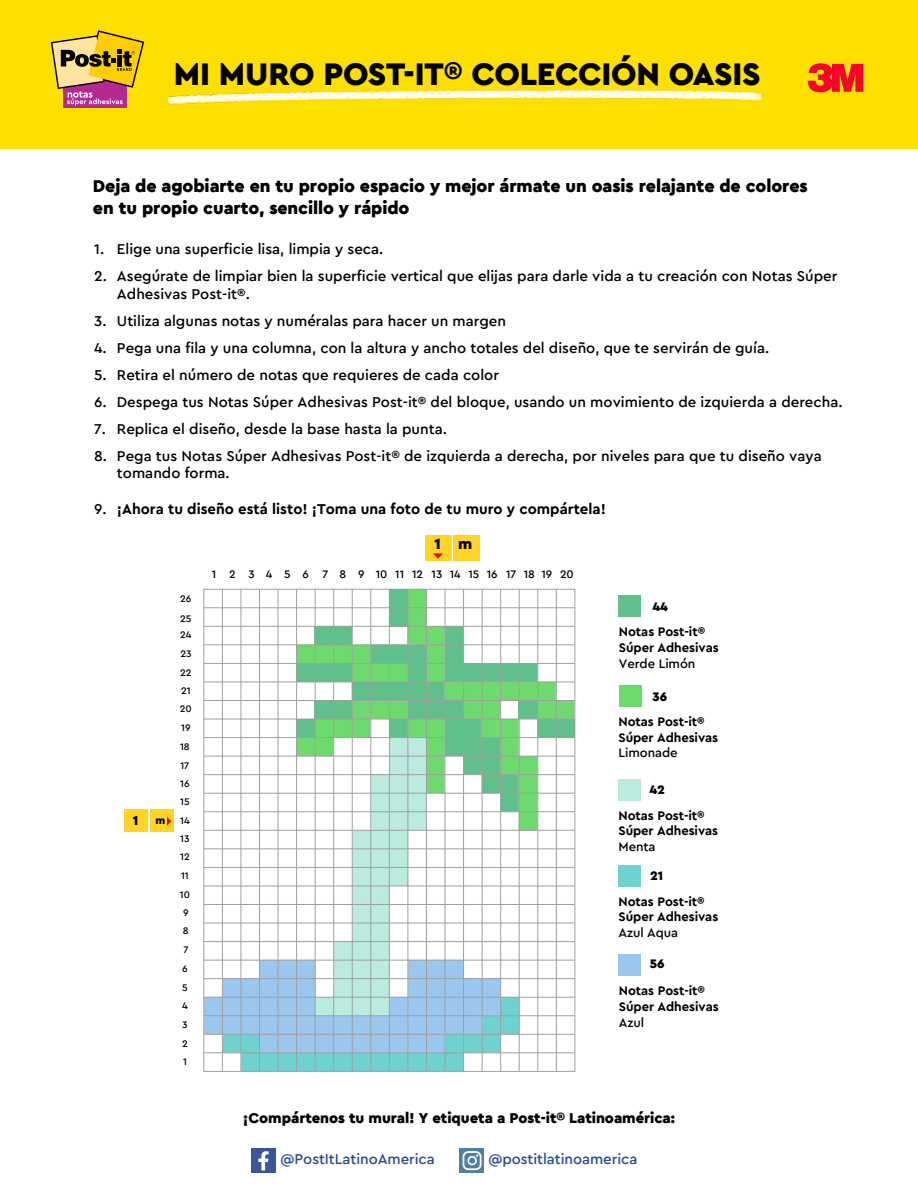
<style>
.page{position:relative;width:918px;height:1188px;background:#fff}
.page>*{position:absolute;margin:0;border:0;box-sizing:border-box;transform-origin:0 0}
.t1{font:900 32.85px "Cera Pro";letter-spacing:-.01em;color:#000}
.t2{font:900 18px/21.6px "Cera Pro";letter-spacing:-.005em;color:#000}
.t3{font:900 15.6px "Cera Pro";color:#000}
.t4{font:500 15px/27px "Cera Pro";color:#000}
.t5{font:700 15px "Cera Pro";color:#000}
.t6{font:900 15px "Cera Pro";letter-spacing:-.005em;color:#000}
.t7{font:500 15px "Cera Pro";letter-spacing:-.005em;color:#2a4b9a}
.t8{font:900 13.65px "Cera Pro";color:#000}
.t9{font:700 13.05px/15.6px "Cera Pro";letter-spacing:-.005em;color:#000}
.t10{font:500 13.05px "Cera Pro";letter-spacing:-.005em;color:#000}
.t11{font:900 13.05px "Cera Pro";letter-spacing:-.005em;color:#000}
.t12{font:500 11.55px "Cera Pro";letter-spacing:-.005em;color:#000}
.t13{font:500 10.05px "Cera Pro";letter-spacing:-.005em;color:#000}
.s1{font-size:10.95px}
</style>
<div class="page">
<div style="left:0;top:0;width:918px;height:149px;background:#fddf00"></div>
<svg style="left:808px;top:63px;width:55px;height:29px"></svg>
<div style="left:453px;top:535px;width:27px;height:26px;background:#ffd426"></div>
<div style="left:425px;top:535px;width:26px;height:26px;background:#ffd426"></div>
<svg style="left:433px;top:553px;width:10px;height:6px"></svg>
<div style="left:124px;top:809px;width:23px;height:23px;background:#ffd426"></div>
<div style="left:150px;top:809px;width:23px;height:23px;background:#ffd426"></div>
<svg style="left:167px;top:817px;width:4px;height:9px"></svg>
<div style="left:618px;top:865px;width:23px;height:21px;background:#6dd2d0"></div>
<div style="left:618px;top:954px;width:23px;height:22px;background:#9bc7ee"></div>
<svg style="left:460px;top:1149px;width:24px;height:24px"></svg>
<svg style="left:463px;top:1151px;width:19px;height:19px"></svg>
<div style="left:251px;top:1149px;width:25px;height:24px;background:#3b579a"></div>
<svg style="left:258px;top:1151px;width:11px;height:19px"></svg>
<svg style="left:205px;top:591px;width:368px;height:479px"></svg>
<div style="left:618px;top:595px;width:23px;height:22px;background:#5fc08c"></div>
<div style="left:619px;top:685px;width:23px;height:22px;background:#6dda6e"></div>
<div style="left:618px;top:779px;width:23px;height:21px;background:#bbeade"></div>
<hr style="left:204px;top:1052px;width:371px;height:1px;background:#a0a0a0">
<hr style="left:204px;top:1034px;width:371px;height:1px;background:#a0a0a0">
<hr style="left:204px;top:1015px;width:371px;height:1px;background:#a0a0a0">
<hr style="left:204px;top:997px;width:371px;height:1px;background:#a0a0a0">
<hr style="left:204px;top:978px;width:371px;height:1px;background:#a0a0a0">
<hr style="left:204px;top:960px;width:371px;height:1px;background:#a0a0a0">
<hr style="left:204px;top:941px;width:371px;height:1px;background:#a0a0a0">
<hr style="left:204px;top:923px;width:371px;height:1px;background:#a0a0a0">
<hr style="left:204px;top:904px;width:371px;height:1px;background:#a0a0a0">
<hr style="left:204px;top:886px;width:371px;height:1px;background:#a0a0a0">
<hr style="left:204px;top:867px;width:371px;height:1px;background:#a0a0a0">
<hr style="left:204px;top:848px;width:371px;height:1px;background:#a0a0a0">
<hr style="left:204px;top:830px;width:371px;height:1px;background:#a0a0a0">
<hr style="left:204px;top:811px;width:371px;height:1px;background:#a0a0a0">
<hr style="left:204px;top:793px;width:371px;height:1px;background:#a0a0a0">
<hr style="left:204px;top:774px;width:371px;height:1px;background:#a0a0a0">
<hr style="left:204px;top:756px;width:371px;height:1px;background:#a0a0a0">
<hr style="left:204px;top:737px;width:371px;height:1px;background:#a0a0a0">
<hr style="left:204px;top:719px;width:371px;height:1px;background:#a0a0a0">
<hr style="left:204px;top:700px;width:371px;height:1px;background:#a0a0a0">
<hr style="left:204px;top:682px;width:371px;height:1px;background:#a0a0a0">
<hr style="left:204px;top:663px;width:371px;height:1px;background:#a0a0a0">
<hr style="left:204px;top:644px;width:371px;height:1px;background:#a0a0a0">
<hr style="left:204px;top:626px;width:371px;height:1px;background:#a0a0a0">
<hr style="left:204px;top:607px;width:371px;height:1px;background:#a0a0a0">
<hr style="left:556px;top:589px;width:1px;height:482px;background:#a0a0a0">
<hr style="left:537px;top:589px;width:1px;height:482px;background:#a0a0a0">
<hr style="left:519px;top:589px;width:1px;height:482px;background:#a0a0a0">
<hr style="left:500px;top:589px;width:1px;height:482px;background:#a0a0a0">
<hr style="left:482px;top:589px;width:1px;height:482px;background:#a0a0a0">
<hr style="left:463px;top:589px;width:1px;height:482px;background:#a0a0a0">
<hr style="left:445px;top:589px;width:1px;height:482px;background:#a0a0a0">
<hr style="left:426px;top:589px;width:1px;height:482px;background:#a0a0a0">
<hr style="left:408px;top:589px;width:1px;height:482px;background:#a0a0a0">
<hr style="left:389px;top:589px;width:1px;height:482px;background:#a0a0a0">
<hr style="left:370px;top:589px;width:1px;height:482px;background:#a0a0a0">
<hr style="left:352px;top:589px;width:1px;height:482px;background:#a0a0a0">
<hr style="left:333px;top:589px;width:1px;height:482px;background:#a0a0a0">
<hr style="left:315px;top:589px;width:1px;height:482px;background:#a0a0a0">
<hr style="left:296px;top:589px;width:1px;height:482px;background:#a0a0a0">
<hr style="left:278px;top:589px;width:1px;height:482px;background:#a0a0a0">
<hr style="left:259px;top:589px;width:1px;height:482px;background:#a0a0a0">
<hr style="left:241px;top:589px;width:1px;height:482px;background:#a0a0a0">
<hr style="left:222px;top:589px;width:1px;height:482px;background:#a0a0a0">
<div style="left:64px;top:76px;width:63px;height:31px;background:#b62990"></div>
<svg style="left:51px;top:30px;width:93px;height:75px"></svg>
<img style="left:168px;top:90px;width:595px;height:15px">
<h1 class="t1" style="left:174px;top:52px;width:588px">MI MURO POST-IT® COLECCIÓN OASIS</h1>
<p class="t2" style="left:93px;top:174px;width:716px">Deja de agobiarte en tu propio espacio y mejor ármate un oasis relajante de colores en tu propio cuarto, sencillo y rápido</p>
<p class="t4" style="left:94px;top:235px;width:14px">1.<br>2.</p>
<p class="t4" style="left:94px;top:307px;width:14px;text-align:justify">3.<br>4.<br>5.<br>6.<br>7.<br>8.</p>
<p class="t4" style="left:94px;top:495px;width:14px">9.</p>
<p class="t4" style="left:117px;top:235px;width:722px">Elige una superficie lisa, limpia y seca.<br>Asegúrate de limpiar bien la superficie vertical que elijas para darle vida a tu creación con Notas Súper</p>
<p class="t4" style="left:117px;top:280px;width:727px">Adhesivas Post-it®.<br>Utiliza algunas notas y numéralas para hacer un margen<br>Pega una fila y una columna, con la altura y ancho totales del diseño, que te servirán de guía.<br>Retira el número de notas que requieres de cada color<br>Despega tus Notas Súper Adhesivas Post-it® del bloque, usando un movimiento de izquierda a derecha.<br>Replica el diseño, desde la base hasta la punta.<br>Pega tus Notas Súper Adhesivas Post-it® de izquierda a derecha, por niveles para que tu diseño vaya</p>
<p class="t4" style="left:117px;top:459px;width:114px">tomando forma.</p>
<p class="t5" style="left:117px;top:499px;width:490px">¡Ahora tu diseño está listo! ¡Toma una foto de tu muro y compártela!</p>
<p class="t3" style="left:435px;top:533px;width:39px">1 m</p>
<p class="t8" style="left:133px;top:812px;width:34px">1 <span class="s1">m</span></p>
<p class="t13" style="left:180px;top:592px;width:13px">26</p>
<p class="t13" style="left:180px;top:612px;width:13px">25</p>
<p class="t13" style="left:180px;top:628px;width:13px">24</p>
<p class="t13" style="left:180px;top:647px;width:13px">23</p>
<p class="t13" style="left:180px;top:666px;width:13px">22</p>
<p class="t13" style="left:181px;top:684px;width:11px">21</p>
<p class="t13" style="left:180px;top:702px;width:13px">20</p>
<p class="t13" style="left:181px;top:721px;width:11px">19</p>
<p class="t13" style="left:180px;top:740px;width:11px">18</p>
<p class="t13" style="left:180px;top:759px;width:11px">17</p>
<p class="t13" style="left:180px;top:777px;width:11px">16</p>
<p class="t13" style="left:180px;top:795px;width:11px">15</p>
<p class="t13" style="left:180px;top:814px;width:11px">14</p>
<p class="t13" style="left:180px;top:832px;width:11px">13</p>
<p class="t13" style="left:180px;top:850px;width:11px">12</p>
<p class="t13" style="left:181px;top:869px;width:9px">11</p>
<p class="t13" style="left:180px;top:888px;width:12px">10</p>
<p class="t13" style="left:183px;top:906px;width:7px">9</p>
<p class="t13" style="left:183px;top:924px;width:7px">8</p>
<p class="t13" style="left:183px;top:943px;width:7px">7</p>
<p class="t13" style="left:182px;top:962px;width:7px">6</p>
<p class="t13" style="left:182px;top:981px;width:7px">5</p>
<p class="t13" style="left:182px;top:999px;width:7px">4</p>
<p class="t13" style="left:182px;top:1018px;width:7px">3</p>
<p class="t13" style="left:182px;top:1037px;width:7px">2</p>
<p class="t13" style="left:183px;top:1055px;width:5px">1</p>
<p class="t12" style="left:212px;top:566px;width:363px">1 2 3 4 5 6 7 8 9 1011121314151617181920</p>
<p class="t11" style="left:652px;top:598px;width:17px">44</p>
<p class="t9" style="left:619px;top:624px;width:101px">Notas Post-it®<br>Súper Adhesivas</p>
<p class="t10" style="left:619px;top:654px;width:78px">Verde Limón</p>
<p class="t11" style="left:652px;top:687px;width:16px">36</p>
<p class="t9" style="left:618px;top:713px;width:101px">Notas Post-it®<br>Súper Adhesivas</p>
<p class="t10" style="left:618px;top:744px;width:61px">Limonade</p>
<p class="t11" style="left:650px;top:781px;width:17px">42</p>
<p class="t9" style="left:618px;top:807px;width:101px">Notas Post-it®<br>Súper Adhesivas</p>
<p class="t10" style="left:618px;top:838px;width:39px">Menta</p>
<p class="t11" style="left:650px;top:867px;width:15px">21</p>
<p class="t9" style="left:619px;top:893px;width:101px">Notas Post-it®<br>Súper Adhesivas</p>
<p class="t10" style="left:619px;top:924px;width:61px">Azul Aqua</p>
<p class="t11" style="left:650px;top:955px;width:16px">56</p>
<p class="t9" style="left:619px;top:983px;width:101px">Notas Post-it®<br>Súper Adhesivas</p>
<p class="t10" style="left:619px;top:1014px;width:27px">Azul</p>
<p class="t6" style="left:243px;top:1108px;width:434px">¡Compártenos tu mural! Y etiqueta a Post-it® Latinoamérica:</p>
<p class="t7" style="left:281px;top:1149px;width:156px">@PostItLatinoAmerica</p>
<p class="t7" style="left:488px;top:1149px;width:150px">@postitlatinoamerica</p>
</div>
